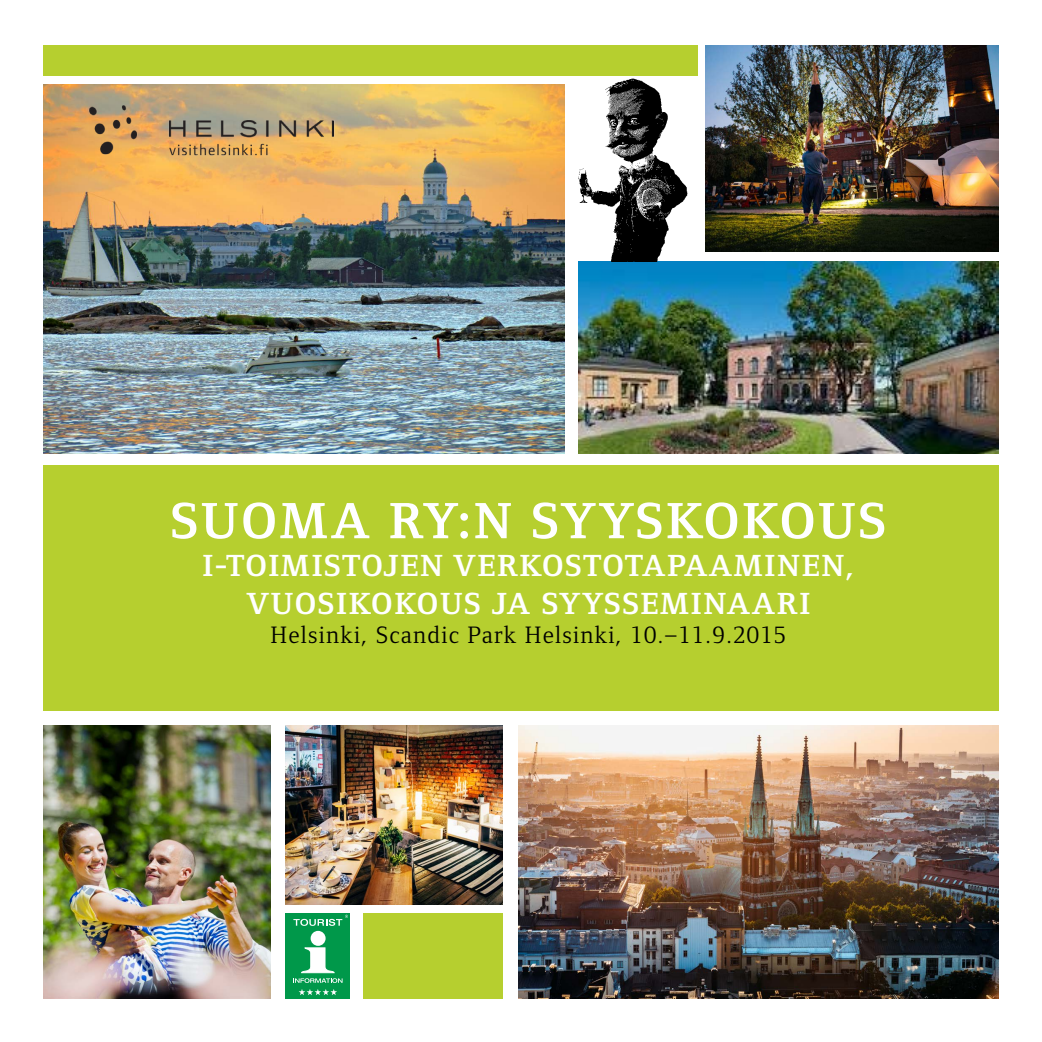
<style>
.page{position:relative;width:1042px;height:1042px;background:#fff}
.page>*{position:absolute;margin:0;border:0;box-sizing:border-box;transform-origin:0 0}
.t1{font:700 52.5px "Foundry Form Serif";letter-spacing:.05em;color:#fff}
.t2{font:700 31.5px "Foundry Form Serif";letter-spacing:.04em;color:#fff}
.t3{font:24.5px "Foundry Form Serif";letter-spacing:.05em;color:#000}
</style>
<div class="page">
<div style="left:43px;top:465px;width:956px;height:246px;background:#b6cf2f"></div>
<img style="left:518px;top:725px;width:481px;height:273px">
<div style="left:43px;top:46px;width:655px;height:30px;background:#b6cf2f"></div>
<img style="left:43px;top:85px;width:521px;height:368px">
<img style="left:705px;top:46px;width:294px;height:206px">
<img style="left:578px;top:262px;width:421px;height:191px">
<img style="left:578px;top:78px;width:112px;height:184px">
<img style="left:74px;top:103px;width:271px;height:54px">
<img style="left:43px;top:725px;width:227px;height:273px">
<img style="left:286px;top:725px;width:217px;height:180px">
<div style="left:286px;top:913px;width:64px;height:85px;background:#00984a"></div>
<div style="left:311px;top:931px;width:15px;height:15px;background:#fff;border-radius:50%"></div>
<svg style="left:293px;top:948px;width:49px;height:35px"></svg>
<svg style="left:299px;top:989px;width:38px;height:6px"></svg>
<svg style="left:293px;top:915px;width:55px;height:11px"></svg>
<div style="left:363px;top:913px;width:139px;height:85px;background:#b6cf2f"></div>
<h1 class="t1" style="left:170px;top:491px;width:645px">SUOMA RY:N SYYSKOKOUS</h1>
<p class="t2" style="left:202px;top:548px;width:63px">I-TOIMIS</p>
<p class="t2" style="left:342px;top:548px;width:366px">TOJEN VERKOSTOTAPAAMI</p>
<p class="t2" style="left:777px;top:548px;width:79px">NEN,</p>
<p class="t2" style="left:246px;top:586px;width:45px">VUOSI</p>
<p class="t2" style="left:349px;top:586px;width:90px">KOKOUS</p>
<p class="t2" style="left:492px;top:586px;width:318px">JA SYYSS EMINAARI</p>
<p class="t3" style="left:270px;top:621px;width:517px">Helsinki, Scandic Park Helsinki, 10.–11.9.2015</p>
</div>
